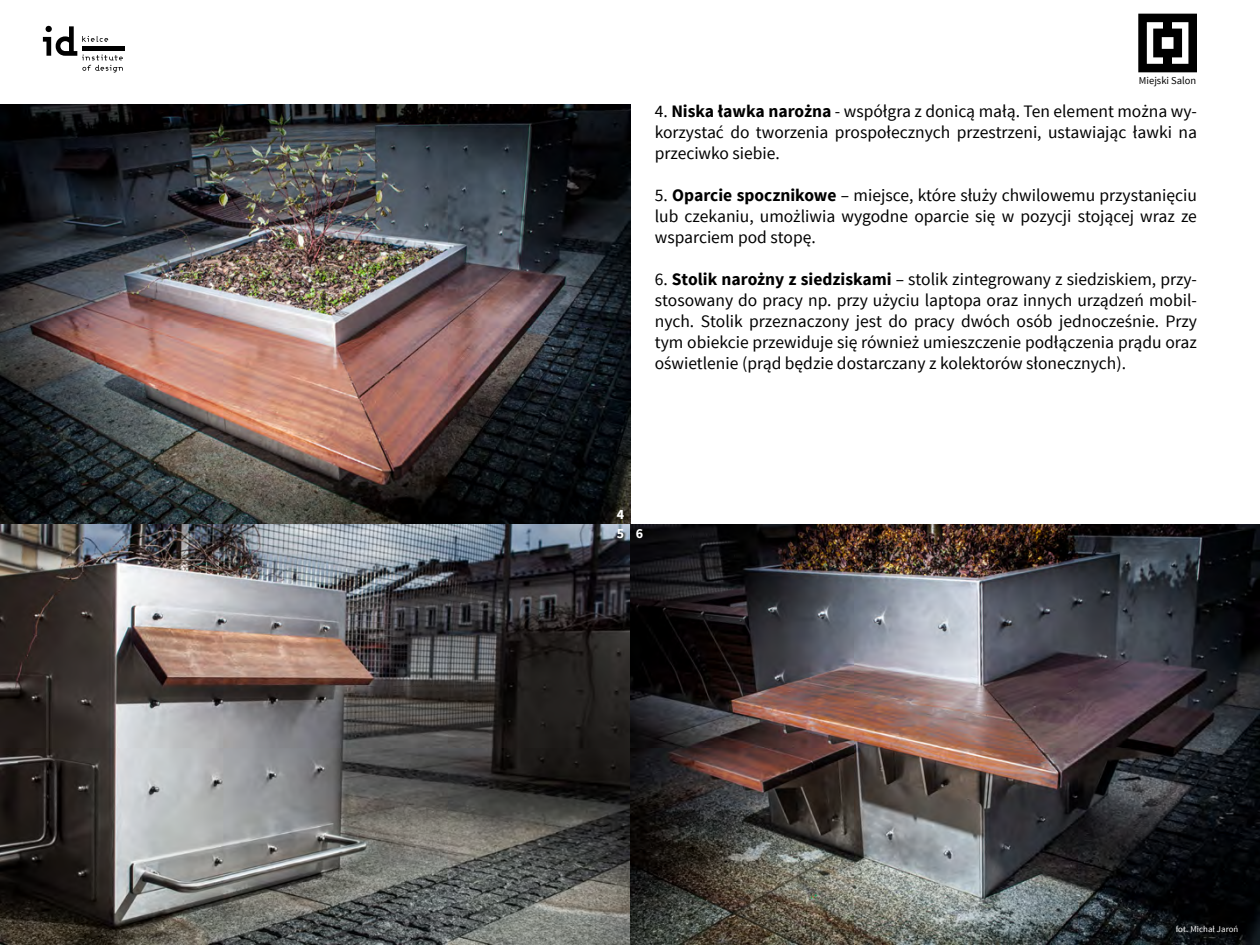
<style>
.page{position:relative;width:1260px;height:945px;background:#fff}
.page>*{position:absolute;margin:0;border:0;box-sizing:border-box;transform-origin:0 0}
.t1{font:17.5px/21px "Source Sans Pro";color:#000;text-align:justify}
.t2{font:700 14px/19.2px "Source Sans Pro";color:#fff}
.t3{font:10.5px "Source Sans Pro";color:#000}
.t4{font:8.75px "Source Sans Pro";letter-spacing:.01em;color:#fff}
.s1{font-weight:700}
</style>
<div class="page">
<img style="left:0;top:104px;width:630px;height:841px">
<img style="left:630px;top:525px;width:630px;height:420px">
<svg style="left:1138px;top:14px;width:59px;height:58px"></svg>
<svg style="left:42px;top:25px;width:83px;height:48px"></svg>
<p class="t3" style="left:1139px;top:74px;width:59px">Miejski Salon</p>
<p class="t1" style="left:655px;top:101px;width:544px">4. <span class="s1">Niska ławka narożna</span> - współgra z donicą małą. Ten element można wy&shy;korzystać do tworzenia prospołecznych przestrzeni, ustawiając ławki na przeciwko siebie.</p>
<p class="t1" style="left:655px;top:185px;width:544px">5. <span class="s1">Oparcie spocznikowe</span> – miejsce, które służy chwilowemu przystanięciu lub czekaniu, umożliwia wygodne oparcie się w pozycji stojącej wraz ze wsparciem pod stopę.</p>
<p class="t1" style="left:655px;top:269px;width:544px">6. <span class="s1">Stolik narożny z siedziskami</span> – stolik zintegrowany z siedziskiem, przy&shy;stosowany do pracy np. przy użyciu laptopa oraz innych urządzeń mobil&shy;nych. Stolik przeznaczony jest do pracy dwóch osób jednocześnie. Przy tym obiekcie przewiduje się również umieszczenie podłączenia prądu oraz oświetlenie (prąd będzie dostarczany z kolektorów słonecznych).</p>
<p class="t2" style="left:617px;top:505px;width:28px">4<br>5 6</p>
<p class="t4" style="left:1176px;top:924px;width:64px">fot. Michał Jaroń</p>
</div>
